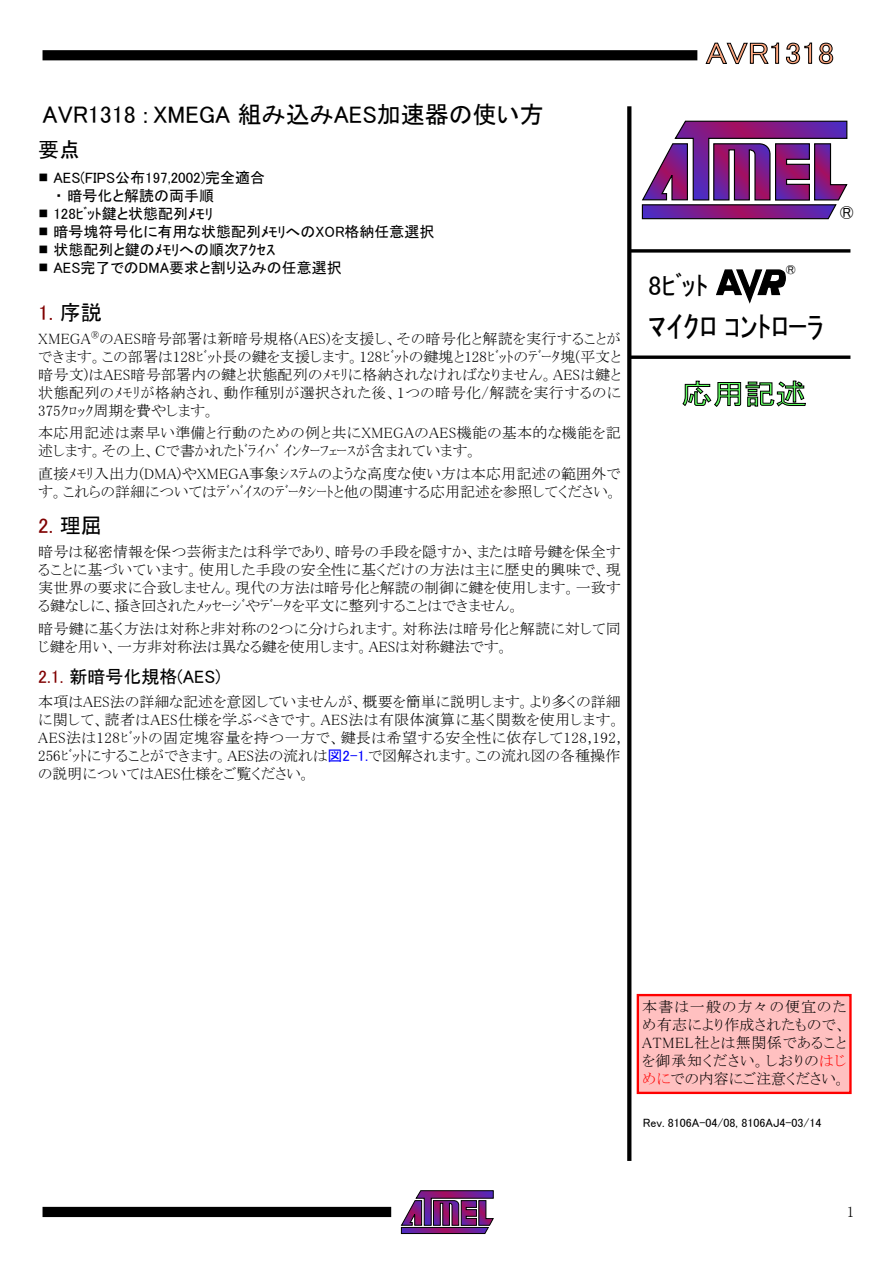
<style>
.page{position:relative;width:893px;height:1263px;background:#fff}
.page>*{position:absolute;margin:0;border:0;box-sizing:border-box;transform-origin:0 0}
.t1{font:30px "MS P Gothic";color:#000}
.t2{font:30px "MS P Gothic";color:#ffa880;scale:1.1 1}
.t3{font:28.5px "MS P Gothic";color:#60ff60;scale:1.1 1}
.t4{font:27px "MS P Gothic";color:#000}
.t5{font:24px "MS P Gothic";color:#000}
.t6{font:21px "MS P Gothic";color:#800000}
.t7{font:21px "MS P Gothic";color:#000}
.t8{font:18px "MS P Gothic";color:#000}
.t9{font:15px/18px "MS P Mincho";color:#000;text-align:justify}
.t10{font:15px/18px "MS P Gothic";color:#000}
.t11{font:15px/18px "MS P Mincho";letter-spacing:.025em;color:#000}
.t12{font:15px/18px "MS P Mincho";letter-spacing:.02em;color:#000}
.t13{font:12px "MS P Gothic";color:#000}
.s1{font-size:10.5px}
.s2{color:#000}
.s3{color:#800000}
.s4{font-family:"MS P Gothic";color:#00f}
.s5{color:#f00}
</style>
<div class="page">
<svg style="left:641px;top:120px;width:207px;height:100px"></svg>
<svg style="left:716px;top:269px;width:70px;height:35px"></svg>
<svg style="left:631px;top:355px;width:219px;height:4px"></svg>
<svg style="left:631px;top:249px;width:219px;height:4px"></svg>
<svg style="left:627px;top:106px;width:4px;height:1055px;background:#0e0e0e"></svg>
<svg style="left:682px;top:381px;width:124px;height:26px"></svg>
<svg style="left:401px;top:1190px;width:93px;height:44px"></svg>
<div style="left:43px;top:1207px;width:348px;height:10px;background:#000"></div>
<div style="left:43px;top:50px;width:654px;height:10px;background:#000"></div>
<svg style="left:706px;top:43px;width:73px;height:21px"></svg>
<svg style="left:786px;top:43px;width:26px;height:21px"></svg>
<svg style="left:819px;top:43px;width:14px;height:21px"></svg>
<div style="left:638px;top:995px;width:212px;height:98px;background:#ffc0c0"></div>
<div style="left:637px;top:994px;width:215px;height:100px;border:2px solid #f00"></div>
<h3 class="t5" style="left:43px;top:103px;width:503px">AVR1318 : XMEGA 組み込みAES加速器の使い方</h3>
<h3 class="t7" style="left:38px;top:139px;width:43px">要点</h3>
<p class="t10" style="left:55px;top:168px;width:212px;text-indent:-17px"><span class="s1">■</span> AES(FIPS公布197,2002)完全適合・ 暗号化と解読の両手順</p>
<p class="t10" style="left:38px;top:204px;width:176px"><span class="s1">■</span> 128ﾋﾞｯﾄ鍵と状態配列ﾒﾓﾘ</p>
<p class="t10" style="left:38px;top:222px;width:398px"><span class="s1">■</span> 暗号塊符号化に有用な状態配列ﾒﾓﾘへのXOR格納任意選択</p>
<p class="t10" style="left:38px;top:240px;width:239px"><span class="s1">■</span> 状態配列と鍵のﾒﾓﾘへの順次ｱｸｾｽ</p>
<p class="t10" style="left:38px;top:258px;width:305px"><span class="s1">■</span> AES完了でのDMA要求と割り込みの任意選択</p>
<h3 class="t6" style="left:38px;top:302px;width:65px">1. <span class="s2">序説</span></h3>
<p class="t9" style="left:38px;top:330px;width:584px">XMEGA<sup>®</sup>のAES暗号部署は新暗号規格(AES)を支援し、その暗号化と解読を実行することができます。この部署は128ﾋﾞｯﾄ長の鍵を支援します。128ﾋﾞｯﾄの鍵塊と128ﾋﾞｯﾄのﾃﾞｰﾀ塊(平文と暗号文)はAES暗号部署内の鍵と状態配列のﾒﾓﾘに格納されなければなりません。AESは鍵と状態配列のﾒﾓﾘが格納され、動作種別が選択された後、1つの暗号化/解読を実行するのに375ｸﾛｯｸ周期を費やします。</p>
<p class="t11" style="left:38px;top:424px;width:584px">本応用記述は素早い準備と行動のための例と共にXMEGAのAES機能の基本的な機能を記述します。その上、Cで書かれたﾄﾞﾗｲﾊﾞ ｲﾝﾀｰﾌｪｰｽが含まれています。</p>
<p class="t9" style="left:38px;top:465px;width:584px">直接ﾒﾓﾘ入出力(DMA)やXMEGA事象ｼｽﾃﾑのような高度な使い方は本応用記述の範囲外です。これらの詳細についてはﾃﾞﾊﾞｲｽのﾃﾞｰﾀｼｰﾄと他の関連する応用記述を参照してください。</p>
<h3 class="t6" style="left:38px;top:515px;width:65px">2. <span class="s2">理屈</span></h3>
<p class="t9" style="left:38px;top:543px;width:584px">暗号は秘密情報を保つ芸術または科学であり、暗号の手段を隠すか、または暗号鍵を保全することに基づいています。使用した手段の安全性に基くだけの方法は主に歴史的興味で、現実世界の要求に合致しません。現代の方法は暗号化と解読の制御に鍵を使用します。一致する鍵なしに、掻き回されたﾒｯｾｰｼﾞやﾃﾞｰﾀを平文に整列することはできません。</p>
<p class="t12" style="left:38px;top:619px;width:584px">暗号鍵に基く方法は対称と非対称の2つに分けられます。対称法は暗号化と解読に対して同じ鍵を用い、一方非対称法は異なる鍵を使用します。AESは対称鍵法です。</p>
<p class="t8" style="left:38px;top:667px;width:184px"><span class="s3">2.1.</span> 新暗号化規格(AES)</p>
<p class="t9" style="left:38px;top:693px;width:584px">本項はAES法の詳細な記述を意図していませんが、概要を簡単に説明します。より多くの詳細に関して、読者はAES仕様を学ぶべきです。AES法は有限体演算に基く関数を使用します。AES法は128ﾋﾞｯﾄの固定塊容量を持つ一方で、鍵長は希望する安全性に依存して128,192, 256ﾋﾞｯﾄにすることができます。AES法の流れは<span class="s4">図2-1.</span>で図解されます。この流れ図の各種操作の説明についてはAES仕様をご覧ください。</p>
<h1 class="t2" style="left:706px;top:38px;width:118px">AVR1318</h1>
<h3 class="t7" style="left:840px;top:202px;width:16px">®</h3>
<p class="t10" style="left:786px;top:261px;width:12px">®</p>
<h3 class="t4" style="left:648px;top:271px;width:62px">8ﾋﾞｯﾄ</h3>
<h1 class="t1" style="left:648px;top:311px;width:177px">ﾏｲｸﾛ ｺﾝﾄﾛｰﾗ</h1>
<h2 class="t3" style="left:681px;top:379px;width:116px">応用記述</h2>
<p class="t9" style="left:642px;top:998px;width:206px">本書は一般の方々の便宜のため有志により作成されたもので、ATMEL社とは無関係であることを御承知ください。しおりの<span class="s5">はじめに</span>での内容にご注意ください。</p>
<p class="t13" style="left:643px;top:1116px;width:180px">Rev. 8106A-04/08, 8106AJ4-03/14</p>
<p class="t9" style="left:847px;top:1202px;width:9px">1</p>
</div>
